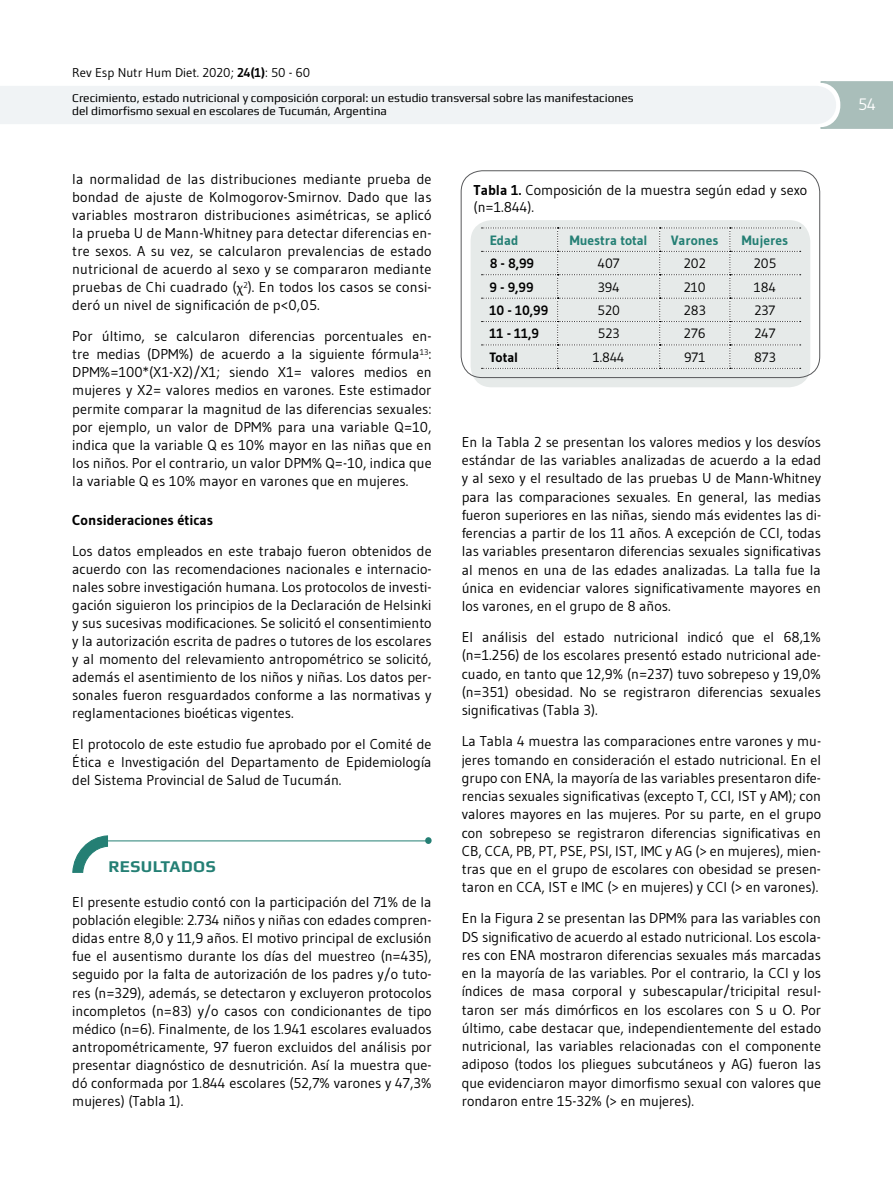
<style>
.page{position:relative;width:893px;height:1191px;background:#fff}
.page>*{position:absolute;margin:0;border:0;box-sizing:border-box;transform-origin:0 0}
.t1{font:700 16.5px "Play";letter-spacing:.03em;color:#247f74}
.t2{font:16.5px "Gudea";color:#fff}
.t3{font:14.25px/18px "Gudea";color:#000;text-align:justify}
.t4{font:700 14.25px "Gudea";color:#000}
.t5{font:13.5px "Gudea";color:#000}
.t6{font:700 13.5px "Gudea";color:#000}
.t7{font:700 13.5px "Gudea";color:#247f74}
.t8{font:12.75px "Gudea";color:#000}
.t9{font:12px/13.5px "Play";color:#000}
.s1{font-weight:700}
.s2{font-family:"Minion Pro"}
</style>
<div class="page">
<svg style="left:0;top:81px;width:893px;height:48px"></svg>
<hr style="left:101px;top:840px;width:325px;height:1px;background:#247f74">
<div style="left:425px;top:837px;width:7px;height:7px;background:#247f74;border-radius:50%"></div>
<svg style="left:72px;top:835px;width:37px;height:38px"></svg>
<div style="left:471px;top:220px;width:339px;height:167px;background:#e6eae9;border-radius:21px"></div>
<div style="left:461px;top:170px;width:359px;height:208px;border:1px solid #58595b;border-radius:21px"></div>
<svg style="left:481px;top:228px;width:320px;height:141px"></svg>
<p class="t8" style="left:72px;top:65px;width:239px">Rev Esp Nutr Hum Diet. 2020; <span class="s1">24(1)</span>: 50 - 60</p>
<p class="t9" style="left:72px;top:91px;width:563px">Crecimiento, estado nutricional y composición corporal: un estudio transversal sobre las manifestaciones del dimorfismo sexual en escolares de Tucumán, Argentina</p>
<p class="t3" style="left:72px;top:170px;width:361px">la normalidad de las distribuciones mediante prueba de bondad de ajuste de Kolmogorov-Smirnov. Dado que las variables mostraron distribuciones asimétricas, se aplicó la prueba U de Mann-Whitney para detectar diferencias en&shy;tre sexos. A su vez, se calcularon prevalencias de estado nutricional de acuerdo al sexo y se compararon mediante pruebas de Chi cuadrado (<span class="s2">χ</span><sup>2</sup>). En todos los casos se consi&shy;deró un nivel de significación de p&lt;0,05.</p>
<p class="t3" style="left:72px;top:327px;width:361px">Por último, se calcularon diferencias porcentuales en&shy;tre medias (DPM%) de acuerdo a la siguiente fórmula<sup>13</sup>:<br>DPM%=100*(X1-X2)/X1; siendo X1= valores medios en mujeres y X2= valores medios en varones. Este estimador permite comparar la magnitud de las diferencias sexuales: por ejemplo, un valor de DPM% para una variable Q=10, indica que la variable Q es 10% mayor en las niñas que en los niños. Por el contrario, un valor DPM% Q=-10, indica que la variable Q es 10% mayor en varones que en mujeres.</p>
<p class="t4" style="left:72px;top:511px;width:142px">Consideraciones éticas</p>
<p class="t3" style="left:72px;top:541px;width:361px">Los datos empleados en este trabajo fueron obtenidos de acuerdo con las recomendaciones nacionales e internacio&shy;nales sobre investigación humana. Los protocolos de investi&shy;gación siguieron los principios de la Declaración de Helsinki y sus sucesivas modificaciones. Se solicitó el consentimiento y la autorización escrita de padres o tutores de los escolares y al momento del relevamiento antropométrico se solicitó, además el asentimiento de los niños y niñas. Los datos per&shy;sonales fueron resguardados conforme a las normativas y reglamentaciones bioéticas vigentes.</p>
<p class="t3" style="left:72px;top:735px;width:361px">El protocolo de este estudio fue aprobado por el Comité de Ética e Investigación del Departamento de Epidemiología del Sistema Provincial de Salud de Tucumán.</p>
<p class="t1" style="left:108px;top:856px;width:109px">RESULTADOS</p>
<p class="t3" style="left:72px;top:893px;width:361px">El presente estudio contó con la participación del 71% de la población elegible: 2.734 niños y niñas con edades compren&shy;didas entre 8,0 y 11,9 años. El motivo principal de exclusión fue el ausentismo durante los días del muestreo (n=435), seguido por la falta de autorización de los padres y/o tuto&shy;res (n=329), además, se detectaron y excluyeron protocolos incompletos (n=83) y/o casos con condicionantes de tipo médico (n=6). Finalmente, de los 1.941 escolares evaluados antropométricamente, 97 fueron excluidos del análisis por presentar diagnóstico de desnutrición. Así la muestra que&shy;dó conformada por 1.844 escolares (52,7% varones y 47,3% mujeres) (Tabla 1).</p>
<p class="t3" style="left:474px;top:181px;width:335px;line-height:17.1px"><span class="s1">Tabla 1.</span> Composición de la muestra según edad y sexo (n=1.844).</p>
<p class="t7" style="left:490px;top:232px;width:30px">Edad</p>
<p class="t7" style="left:570px;top:232px;width:79px">Muestra total</p>
<p class="t7" style="left:671px;top:232px;width:49px">Varones</p>
<p class="t7" style="left:742px;top:232px;width:48px">Mujeres</p>
<p class="t6" style="left:490px;top:255px;width:46px">8 - 8,99</p>
<p class="t5" style="left:598px;top:255px;width:23px">407</p>
<p class="t5" style="left:684px;top:255px;width:23px">202</p>
<p class="t5" style="left:754px;top:255px;width:24px">205</p>
<p class="t6" style="left:490px;top:278px;width:45px">9 - 9,99</p>
<p class="t5" style="left:598px;top:278px;width:23px">394</p>
<p class="t5" style="left:684px;top:278px;width:23px">210</p>
<p class="t5" style="left:754px;top:278px;width:24px">184</p>
<p class="t6" style="left:490px;top:302px;width:60px">10 - 10,99</p>
<p class="t5" style="left:597px;top:302px;width:24px">520</p>
<p class="t5" style="left:684px;top:302px;width:23px">283</p>
<p class="t5" style="left:754px;top:302px;width:23px">237</p>
<p class="t6" style="left:490px;top:325px;width:51px">11 - 11,9</p>
<p class="t5" style="left:598px;top:325px;width:23px">523</p>
<p class="t5" style="left:684px;top:325px;width:23px">276</p>
<p class="t5" style="left:754px;top:325px;width:23px">247</p>
<p class="t6" style="left:490px;top:348px;width:30px">Total</p>
<p class="t5" style="left:593px;top:348px;width:33px">1.844</p>
<p class="t5" style="left:684px;top:348px;width:23px">971</p>
<p class="t5" style="left:754px;top:348px;width:23px">873</p>
<p class="t3" style="left:462px;top:432px;width:361px">En la Tabla 2 se presentan los valores medios y los desvíos estándar de las variables analizadas de acuerdo a la edad y al sexo y el resultado de las pruebas U de Mann-Whitney para las comparaciones sexuales. En general, las medias fueron superiores en las niñas, siendo más evidentes las di&shy;ferencias a partir de los 11 años. A excepción de CCI, todas las variables presentaron diferencias sexuales significativas al menos en una de las edades analizadas. La talla fue la única en evidenciar valores significativamente mayores en los varones, en el grupo de 8 años.</p>
<p class="t3" style="left:462px;top:628px;width:361px">El análisis del estado nutricional indicó que el 68,1% (n=1.256) de los escolares presentó estado nutricional ade&shy;cuado, en tanto que 12,9% (n=237) tuvo sobrepeso y 19,0% (n=351) obesidad. No se registraron diferencias sexuales significativas (Tabla 3).</p>
<p class="t3" style="left:462px;top:732px;width:361px">La Tabla 4 muestra las comparaciones entre varones y mu&shy;jeres tomando en consideración el estado nutricional. En el grupo con ENA, la mayoría de las variables presentaron dife&shy;rencias sexuales significativas (excepto T, CCI, IST y AM); con valores mayores en las mujeres. Por su parte, en el grupo con sobrepeso se registraron diferencias significativas en CB, CCA, PB, PT, PSE, PSI, IST, IMC y AG (&gt; en mujeres), mien&shy;tras que en el grupo de escolares con obesidad se presen&shy;taron en CCA, IST e IMC (&gt; en mujeres) y CCI (&gt; en varones).</p>
<p class="t3" style="left:462px;top:909px;width:361px">En la Figura 2 se presentan las DPM% para las variables con DS significativo de acuerdo al estado nutricional. Los escola&shy;res con ENA mostraron diferencias sexuales más marcadas en la mayoría de las variables. Por el contrario, la CCI y los índices de masa corporal y subescapular/tricipital resul&shy;taron ser más dimórficos en los escolares con S u O. Por último, cabe destacar que, independientemente del estado nutricional, las variables relacionadas con el componente adiposo (todos los pliegues subcutáneos y AG) fueron las que evidenciaron mayor dimorfismo sexual con valores que rondaron entre 15-32% (&gt; en mujeres).</p>
<p class="t2" style="left:858px;top:94px;width:20px">54</p>
</div>
